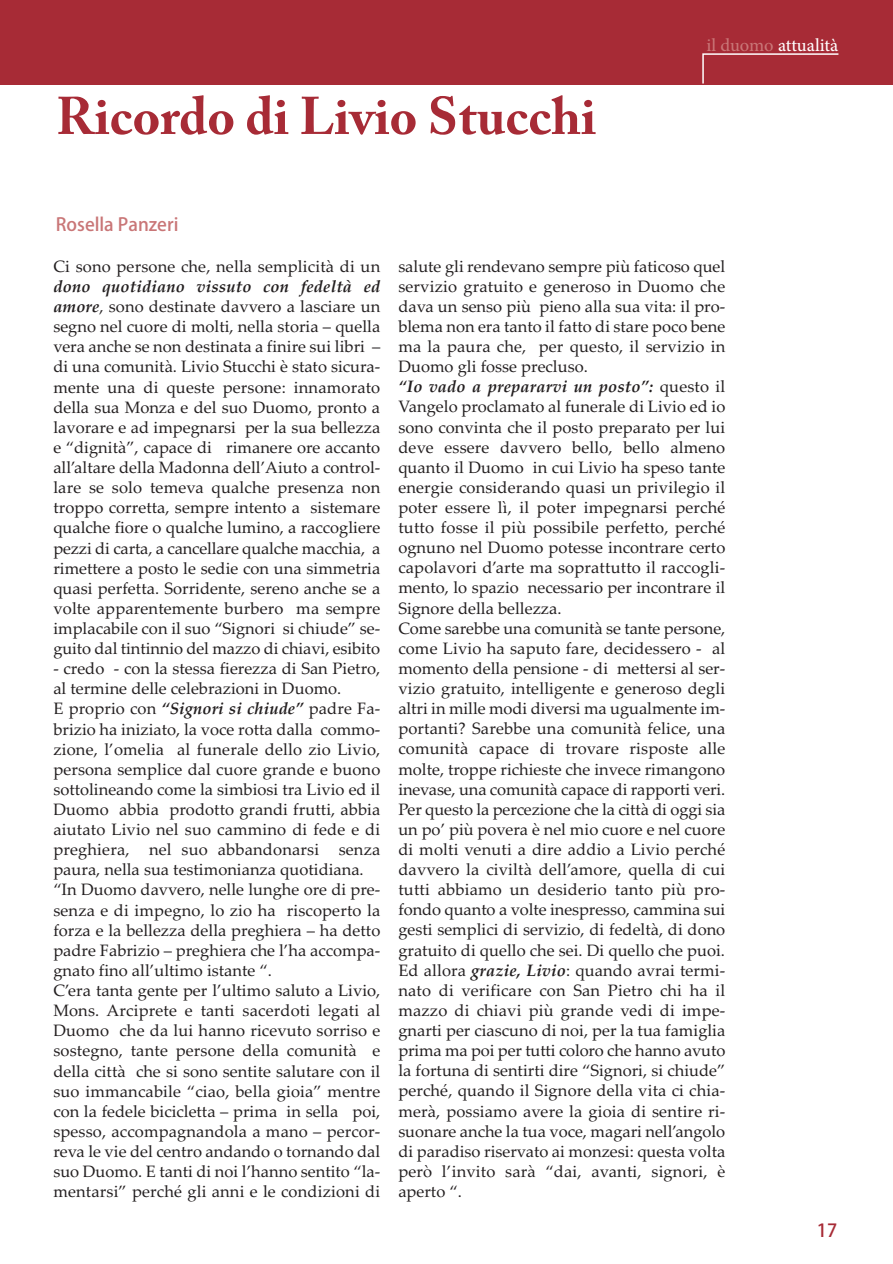
<style>
.page{position:relative;width:893px;height:1264px;background:#fff}
.page>*{position:absolute;margin:0;border:0;box-sizing:border-box;transform-origin:0 0}
.t1{font:700 52.5px "Adobe Caslon Pro";color:#a72b36}
.t2{font:18px "Adobe Hebrew";letter-spacing:-.005em;color:#fff}
.t3{font:18px "Adobe Heiti Std";color:#c97677}
.t4{font:18px "Adobe Heiti Std";color:#a72b36}
.t5{font:16.5px/20.1px "Palatino Linotype";color:#231f20}
.s1{color:#c97677}
.s2{font-weight:700;font-style:italic}
</style>
<div class="page">
<div style="left:0;top:0;width:893px;height:85px;background:#a72b36"></div>
<h1 class="t1" style="left:56px;top:95px;width:542px">Ricordo di Livio Stucchi</h1>
<p class="t3" style="left:56px;top:214px;width:124px">Rosella Panzeri</p>
<p class="t2" style="left:706px;top:38px;width:133px"><span class="s1">il duomo</span> attualità</p>
<p class="t5" style="left:53px;top:256px;width:328px">Ci sono persone che, nella semplicità di un</p>
<p class="t5" style="left:53px;top:276px;width:328px;text-align:justify"><span class="s2">dono quotidiano vissuto con fedeltà ed amore</span>, sono destinate davvero a lasciare un segno nel cuore di molti, nella storia – quella vera anche se non destinata a finire sui libri – di una comunità. Livio Stucchi è stato sicura&shy;mente una di queste persone: innamorato della sua Monza e del suo Duomo, pronto a lavorare e ad impegnarsi per la sua bellezza e “dignità”, capace di rimanere ore accanto all’altare della Madonna dell’Aiuto a control&shy;lare se solo temeva qualche presenza non troppo corretta, sempre intento a sistemare qualche fiore o qualche lumino, a raccogliere pezzi di carta, a cancellare qualche macchia, a rimettere a posto le sedie con una simmetria quasi perfetta. Sorridente, sereno anche se a volte apparentemente burbero ma sempre implacabile con il suo “Signori si chiude” se&shy;guito dal tintinnio del mazzo di chiavi, esibito</p>
<p class="t5" style="left:53px;top:658px;width:328px">- credo - con la stessa fierezza di San Pietro, al termine delle celebrazioni in Duomo.<br>E proprio con <span class="s2">“Signori si chiude”</span> padre Fa&shy;brizio ha iniziato, la voce rotta dalla commo&shy;zione, l’omelia al funerale dello zio Livio, persona semplice dal cuore grande e buono sottolineando come la simbiosi tra Livio ed il Duomo abbia prodotto grandi frutti, abbia aiutato Livio nel suo cammino di fede e di preghiera, nel suo abbandonarsi senza paura, nella sua testimonianza quotidiana. “In Duomo davvero, nelle lunghe ore di pre&shy;senza e di impegno, lo zio ha riscoperto la forza e la bellezza della preghiera – ha detto padre Fabrizio – preghiera che l’ha accompa&shy;gnato fino all’ultimo istante “.<br>C’era tanta gente per l’ultimo saluto a Livio, Mons. Arciprete e tanti sacerdoti legati al Duomo che da lui hanno ricevuto sorriso e sostegno, tante persone della comunità e della città che si sono sentite salutare con il suo immancabile “ciao, bella gioia” mentre con la fedele bicicletta – prima in sella poi, spesso, accompagnandola a mano – percor&shy;reva le vie del centro andando o tornando dal suo Duomo. E tanti di noi l’hanno sentito “la&shy;mentarsi” perché gli anni e le condizioni di</p>
<p class="t5" style="left:398px;top:256px;width:328px">salute gli rendevano sempre più faticoso quel servizio gratuito e generoso in Duomo che dava un senso più pieno alla sua vita: il pro&shy;blema non era tanto il fatto di stare poco bene ma la paura che, per questo, il servizio in Duomo gli fosse precluso.<br><span class="s2">“Io vado a prepararvi un posto”:</span> questo il Vangelo proclamato al funerale di Livio ed io sono convinta che il posto preparato per lui deve essere davvero bello, bello almeno quanto il Duomo in cui Livio ha speso tante energie considerando quasi un privilegio il poter essere lì, il poter impegnarsi perché tutto fosse il più possibile perfetto, perché ognuno nel Duomo potesse incontrare certo capolavori d’arte ma soprattutto il raccogli&shy;mento, lo spazio necessario per incontrare il Signore della bellezza.<br>Come sarebbe una comunità se tante persone, come Livio ha saputo fare, decidessero - al momento della pensione - di mettersi al ser&shy;vizio gratuito, intelligente e generoso degli altri in mille modi diversi ma ugualmente im&shy;portanti? Sarebbe una comunità felice, una comunità capace di trovare risposte alle molte, troppe richieste che invece rimangono inevase, una comunità capace di rapporti veri.<br>Per questo la percezione che la città di oggi sia un po’ più povera è nel mio cuore e nel cuore di molti venuti a dire addio a Livio perché davvero la civiltà dell’amore, quella di cui tutti abbiamo un desiderio tanto più pro&shy;fondo quanto a volte inespresso, cammina sui gesti semplici di servizio, di fedeltà, di dono gratuito di quello che sei. Di quello che puoi.<br>Ed allora <span class="s2">grazie, Livio</span>: quando avrai termi&shy;nato di verificare con San Pietro chi ha il mazzo di chiavi più grande vedi di impe&shy;gnarti per ciascuno di noi, per la tua famiglia prima ma poi per tutti coloro che hanno avuto la fortuna di sentirti dire “Signori, si chiude” perché, quando il Signore della vita ci chia&shy;merà, possiamo avere la gioia di sentire ri&shy;suonare anche la tua voce, magari nell’angolo di paradiso riservato ai monzesi: questa volta però l’invito sarà “dai, avanti, signori, è aperto “.</p>
<p class="t4" style="left:817px;top:1220px;width:22px">17</p>
</div>
